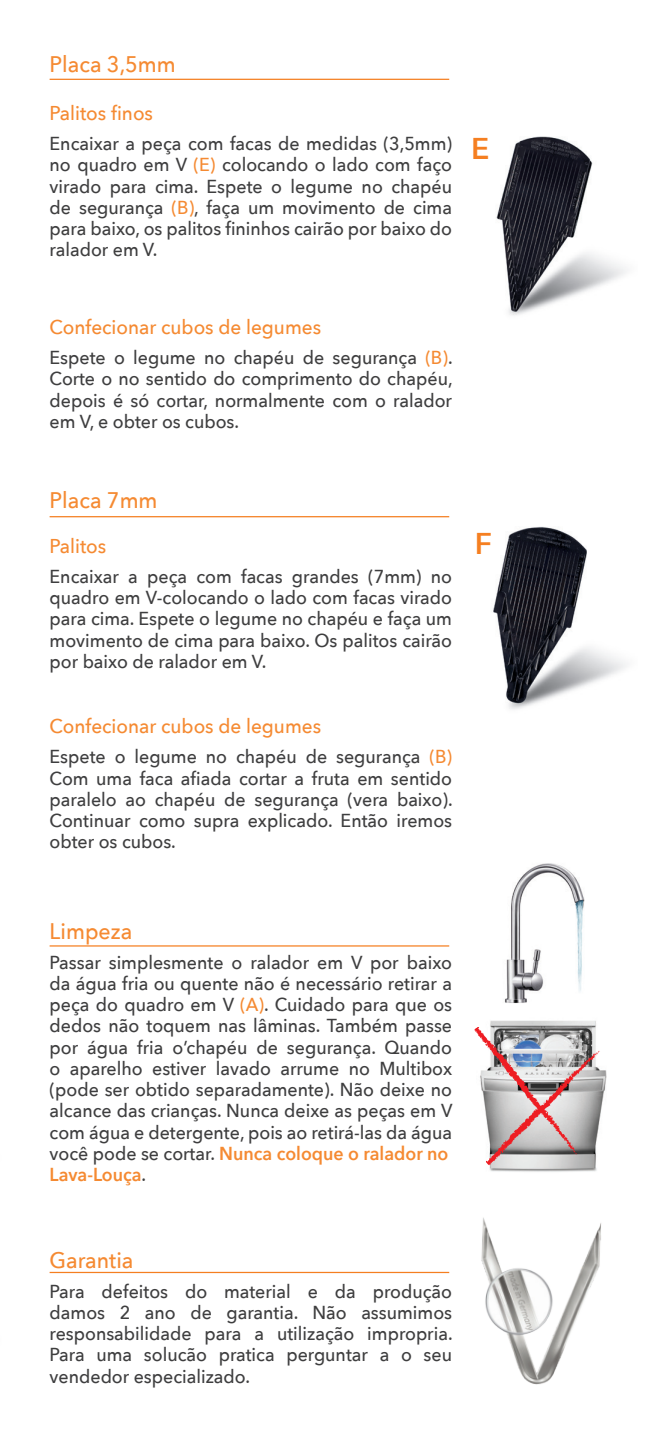
<style>
.page{position:relative;width:652px;height:1432px;background:#fff}
.page>*{position:absolute;margin:0;border:0;box-sizing:border-box;transform-origin:0 0}
.t1{font:600 30px "Avenir Next";color:#f57f21}
.t2{font:500 22.5px "Avenir Next";color:#f58a32;scale:.95 1}
.t3{font:500 20px "Avenir Next";color:#f58a32;scale:.95 1}
.t4{font:500 18.75px/21.2px "Avenir Next";color:#3e3e3f;text-align:justify;scale:.95 1}
.t5{font:600 18.75px "Avenir Next";color:#f58a32;scale:.95 1}
.s1{color:#f58a32}
.s2{font-weight:600;color:#f58a32}
.s3{font-weight:500;color:#3e3e3f}
</style>
<div class="page">
<hr style="left:50px;top:79px;width:399px;height:1px;background:#f57f21">
<hr style="left:50px;top:516px;width:399px;height:1px;background:#f57f21">
<hr style="left:50px;top:945px;width:399px;height:1px;background:#f57f21">
<hr style="left:50px;top:1271px;width:399px;height:2px;background:#f57f21">
<img style="left:504px;top:863px;width:81px;height:140px">
<img style="left:489px;top:1020px;width:118px;height:152px">
<svg style="left:474px;top:1027px;width:126px;height:138px;background:#bfb0b2"></svg>
<img style="left:481px;top:1217px;width:120px;height:168px">
<img style="left:496px;top:136px;width:131px;height:180px">
<img style="left:493px;top:527px;width:134px;height:183px">
<p class="t2" style="left:50px;top:45px;width:134px">Placa 3,5mm</p>
<p class="t3" style="left:50px;top:96px;width:110px">Palitos fi nos</p>
<p class="t4" style="left:50px;top:132px;width:425px">Encaixar a peça com facas de medidas (3,5mm) no quadro em V <span class="s1">(E)</span> colocando o lado com faço virado para cima. Espete o legume no chapéu de segurança <span class="s1">(B)</span>, faça um movimento de cima para baixo, os palitos fi ninhos cairão por baixo do ralador em V.</p>
<p class="t1" style="left:471px;top:123px;width:20px">E</p>
<p class="t3" style="left:50px;top:310px;width:287px">Confecionar cubos de legumes</p>
<p class="t4" style="left:50px;top:346px;width:426px">Espete o legume no chapéu de segurança <span class="s1">(B)</span>.<br>Corte o no sentido do comprimento do chapéu, depois é só cortar, normalmente com o ralador em V, e obter os cubos.</p>
<p class="t2" style="left:50px;top:481px;width:115px">Placa 7mm</p>
<p class="t3" style="left:50px;top:529px;width:61px">Palitos</p>
<p class="t4" style="left:50px;top:565px;width:425px">Encaixar a peça com facas grandes (7mm) no quadro em V-colocando o lado com facas virado para cima. Espete o legume no chapéu e faça um movimento de cima para baixo. Os palitos cairão por baixo de ralador em V.</p>
<p class="t3" style="left:50px;top:709px;width:287px">Confecionar cubos de legumes</p>
<p class="t4" style="left:50px;top:745px;width:426px">Espete o legume no chapéu de segurança <span class="s1">(B)<br></span>Com uma faca afiada cortar a fruta em sentido paralelo ao chapéu de segurança (vera baixo).<br>Continuar como supra explicado. Então iremos obter os cubos.</p>
<p class="t1" style="left:475px;top:517px;width:19px">F</p>
<p class="t2" style="left:50px;top:911px;width:89px">Limpeza</p>
<p class="t4" style="left:50px;top:951px;width:426px">Passar simplesmente o ralador em V por baixo da água fria ou quente não é necessário retirar a peça do quadro em V <span class="s1">(A)</span>. Cuidado para que os dedos não toquem nas lâminas. Também passe por água fria o’chapéu de segurança. Quando o aparelho estiver lavado arrume no Multibox (pode ser obtido separadamente). Não deixe no alcance das crianças. Nunca deixe as peças em V com água e detergente, pois ao retirá-las da água você pode se cortar. <span class="s2">Nunca coloque o ralador no</span></p>
<p class="t5" style="left:50px;top:1158px;width:103px">Lava-Louça<span class="s3">.</span></p>
<p class="t2" style="left:50px;top:1240px;width:90px">Garantia</p>
<p class="t4" style="left:50px;top:1279px;width:426px">Para defeitos do material e da produção damos 2 ano de garantia. Não assumimos responsabilidade para a utilização impropria.<br>Para uma solucão pratica perguntar a o seu vendedor especializado.</p>
</div>
